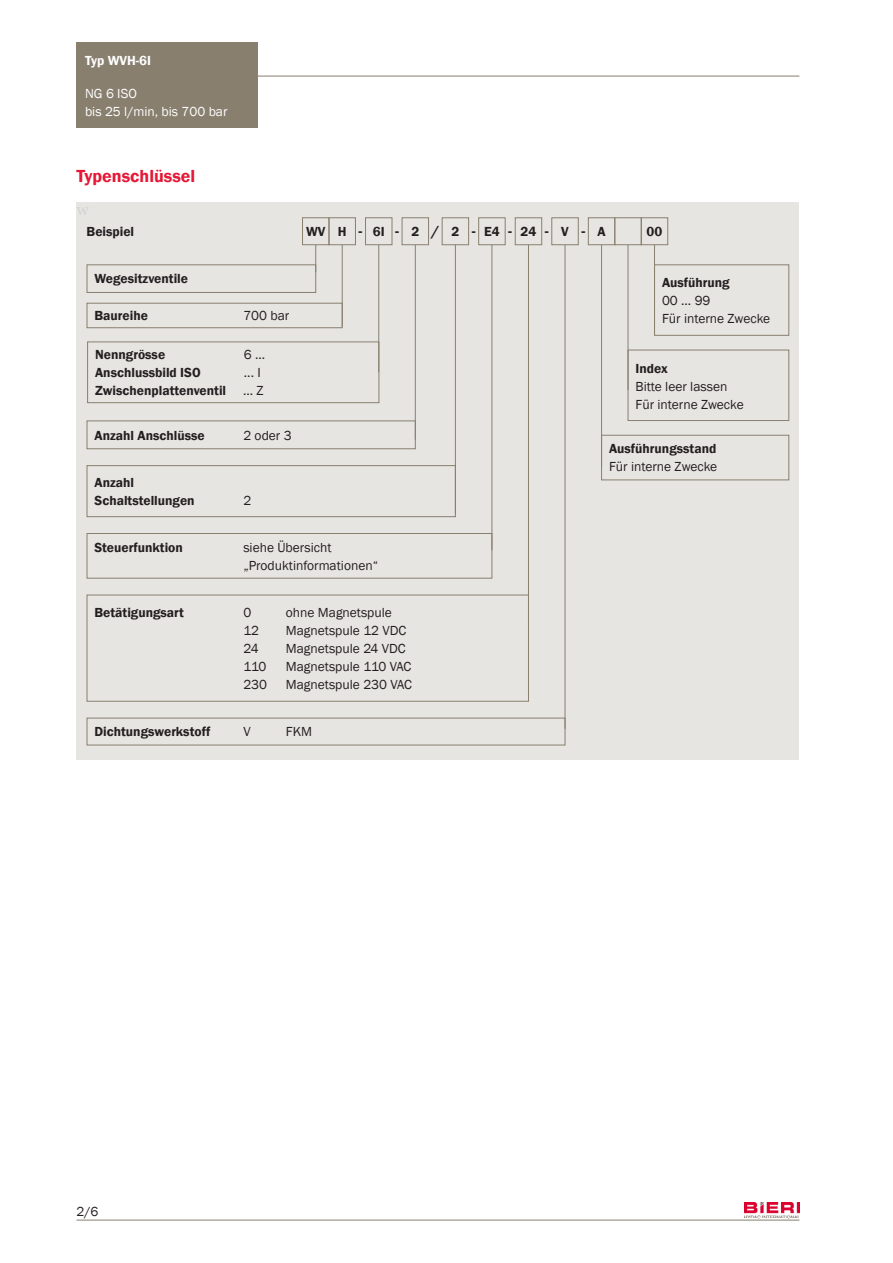
<style>
.page{position:relative;width:893px;height:1263px;background:#fff}
.page>*{position:absolute;margin:0;border:0;box-sizing:border-box;transform-origin:0 0}
._04_Titel_rot{font:600 18px "Franklin Gothic";color:#e51836}
._14_Typenschlüssel_Fett{font:600 15px "Franklin Gothic";color:#231f20}
._14_Typenschlüssel_Fett-2{font:600 13.5px "Franklin Gothic";color:#231f20}
._14_Typenschlüssel_Fett-3{font:13.5px "Franklin Gothic";color:#231f20}
._07_Grundtext{font:13.5px "Franklin Gothic";color:#231f20}
.t1{font:13.5px/18px "Franklin Gothic";color:#fff}
._15_Typenschlüssel_Grundtext{font:600 13.5px "Franklin Gothic";color:#231f20}
.Bestellbeispiel_Bold_Zentriert{font:600 13.5px "Franklin Gothic";color:#231f20}
.t2{font:600 13.5px "Franklin Gothic";color:#fff}
._15_Typenschlüssel_Grundtext-2{font:13.5px "Franklin Gothic";color:#231f20}
.s1{font-weight:400}
</style>
<div class="page">
<div style="left:77px;top:43px;width:181px;height:33px;background:#887f6f"></div>
<div style="left:77px;top:76px;width:181px;height:52px;background:#887f6f"></div>
<hr style="left:258px;top:76px;width:541px;height:1px;background:#887f6f">
<img style="left:745px;top:1203px;width:54px;height:16px">
<hr style="left:77px;top:1220px;width:722px;height:1px;background:#887f6f">
<div style="left:77px;top:202px;width:722px;height:558px;background:#e7e5e2"></div>
<svg style="left:315px;top:245px;width:1px;height:19px"></svg>
<hr style="left:342px;top:245px;width:1px;height:82px;background:#887f6f">
<hr style="left:565px;top:245px;width:1px;height:484px;background:#887f6f">
<hr style="left:491px;top:245px;width:1px;height:305px;background:#887f6f">
<hr style="left:455px;top:245px;width:1px;height:269px;background:#887f6f">
<hr style="left:378px;top:245px;width:1px;height:127px;background:#887f6f">
<hr style="left:601px;top:245px;width:1px;height:222px;background:#887f6f">
<hr style="left:415px;top:245px;width:1px;height:194px;background:#887f6f">
<hr style="left:528px;top:245px;width:1px;height:375px;background:#887f6f">
<div style="left:329px;top:217px;width:27px;height:28px;border:1px solid #887f6f"></div>
<hr style="left:628px;top:245px;width:1px;height:145px;background:#887f6f">
<hr style="left:654px;top:245px;width:1px;height:90px;background:#887f6f">
<div style="left:302px;top:217px;width:27px;height:28px;border:1px solid #887f6f"></div>
<div style="left:365px;top:217px;width:27px;height:28px;border:1px solid #887f6f"></div>
<div style="left:402px;top:217px;width:27px;height:28px;border:1px solid #887f6f"></div>
<div style="left:442px;top:217px;width:27px;height:28px;border:1px solid #887f6f"></div>
<div style="left:478px;top:217px;width:28px;height:28px;border:1px solid #887f6f"></div>
<div style="left:515px;top:217px;width:27px;height:28px;border:1px solid #887f6f"></div>
<div style="left:551px;top:217px;width:28px;height:28px;border:1px solid #887f6f"></div>
<div style="left:588px;top:217px;width:27px;height:28px;border:1px solid #887f6f"></div>
<div style="left:614px;top:217px;width:28px;height:28px;border:1px solid #887f6f"></div>
<div style="left:641px;top:217px;width:27px;height:28px;border:1px solid #887f6f"></div>
<div style="left:87px;top:341px;width:292px;height:62px;border:1px solid #887f6f"></div>
<div style="left:87px;top:303px;width:256px;height:25px;border:1px solid #887f6f"></div>
<div style="left:87px;top:264px;width:229px;height:29px;border:1px solid #887f6f"></div>
<div style="left:87px;top:533px;width:405px;height:46px;border:1px solid #887f6f"></div>
<div style="left:87px;top:420px;width:329px;height:29px;border:1px solid #887f6f"></div>
<div style="left:87px;top:465px;width:369px;height:52px;border:1px solid #887f6f"></div>
<div style="left:87px;top:595px;width:442px;height:107px;border:1px solid #887f6f"></div>
<div style="left:87px;top:718px;width:478px;height:27px;border:1px solid #887f6f"></div>
<div style="left:654px;top:264px;width:135px;height:72px;border:1px solid #887f6f"></div>
<div style="left:628px;top:350px;width:161px;height:71px;border:1px solid #887f6f"></div>
<div style="left:601px;top:435px;width:188px;height:45px;border:1px solid #887f6f"></div>
<p class="t2" style="left:85px;top:52px;width:67px">Typ WVH-6I</p>
<p class="t1" style="left:85px;top:84px;width:144px">NG 6 ISO<br>bis 25 l/min, bis 700 bar</p>
<p class="_04_Titel_rot" style="left:77px;top:165px;width:120px">Typenschlüssel</p>
<p class="_14_Typenschlüssel_Fett-2" style="left:87px;top:223px;width:49px">Beispiel</p>
<p class="_14_Typenschlüssel_Fett-2" style="left:95px;top:271px;width:95px">Wegesitzventile</p>
<p class="_14_Typenschlüssel_Fett-2" style="left:95px;top:307px;width:55px">Baureihe</p>
<p class="_14_Typenschlüssel_Fett-3" style="left:243px;top:307px;width:47px">700 bar</p>
<p class="_14_Typenschlüssel_Fett-2" style="left:95px;top:346px;width:72px">Nenngrösse</p>
<p class="_14_Typenschlüssel_Fett-3" style="left:244px;top:346px;width:23px">6 ...</p>
<p class="_14_Typenschlüssel_Fett-2" style="left:95px;top:364px;width:107px">Anschlussbild ISO</p>
<p class="_14_Typenschlüssel_Fett-3" style="left:244px;top:364px;width:18px">... I</p>
<p class="_14_Typenschlüssel_Fett-2" style="left:95px;top:382px;width:170px">Zwischenplattenventil <span class="s1">... Z</span></p>
<p class="_14_Typenschlüssel_Fett-2" style="left:95px;top:427px;width:112px">Anzahl Anschlüsse</p>
<p class="_14_Typenschlüssel_Fett-3" style="left:243px;top:427px;width:50px">2 oder 3</p>
<p class="_14_Typenschlüssel_Fett-2" style="left:95px;top:474px;width:41px">Anzahl</p>
<p class="_14_Typenschlüssel_Fett-2" style="left:95px;top:492px;width:102px">Schaltstellungen</p>
<p class="_14_Typenschlüssel_Fett-3" style="left:243px;top:492px;width:9px">2</p>
<p class="Bestellbeispiel_Bold_Zentriert" style="left:306px;top:223px;width:21px">WV</p>
<p class="Bestellbeispiel_Bold_Zentriert" style="left:338px;top:223px;width:10px">H</p>
<p class="_14_Typenschlüssel_Fett" style="left:359px;top:222px;width:5px">-</p>
<p class="Bestellbeispiel_Bold_Zentriert" style="left:373px;top:223px;width:13px">6I</p>
<p class="_14_Typenschlüssel_Fett" style="left:395px;top:222px;width:5px">-</p>
<p class="Bestellbeispiel_Bold_Zentriert" style="left:411px;top:223px;width:9px">2</p>
<p class="_14_Typenschlüssel_Fett" style="left:431px;top:222px;width:10px">/</p>
<p class="Bestellbeispiel_Bold_Zentriert" style="left:451px;top:223px;width:9px">2</p>
<p class="_14_Typenschlüssel_Fett" style="left:472px;top:222px;width:5px">-</p>
<p class="Bestellbeispiel_Bold_Zentriert" style="left:484px;top:223px;width:17px">E4</p>
<p class="_14_Typenschlüssel_Fett" style="left:508px;top:222px;width:5px">-</p>
<p class="Bestellbeispiel_Bold_Zentriert" style="left:521px;top:223px;width:17px">24</p>
<p class="_14_Typenschlüssel_Fett" style="left:545px;top:222px;width:5px">-</p>
<p class="Bestellbeispiel_Bold_Zentriert" style="left:561px;top:223px;width:9px">V</p>
<p class="_14_Typenschlüssel_Fett" style="left:581px;top:222px;width:5px">-</p>
<p class="Bestellbeispiel_Bold_Zentriert" style="left:597px;top:223px;width:10px">A</p>
<p class="Bestellbeispiel_Bold_Zentriert" style="left:647px;top:223px;width:17px">00</p>
<p class="_14_Typenschlüssel_Fett-2" style="left:662px;top:274px;width:69px">Ausführung</p>
<p class="_07_Grundtext" style="left:662px;top:292px;width:50px">00 ... 99</p>
<p class="_07_Grundtext" style="left:662px;top:310px;width:110px">Für interne Zwecke</p>
<p class="_14_Typenschlüssel_Fett-2" style="left:635px;top:360px;width:34px">Index</p>
<p class="_07_Grundtext" style="left:635px;top:378px;width:93px">Bitte leer lassen</p>
<p class="_07_Grundtext" style="left:635px;top:396px;width:110px">Für interne Zwecke</p>
<p class="_14_Typenschlüssel_Fett-2" style="left:609px;top:440px;width:109px">Ausführungsstand</p>
<p class="_07_Grundtext" style="left:609px;top:458px;width:110px">Für interne Zwecke</p>
<p class="_14_Typenschlüssel_Fett-2" style="left:95px;top:539px;width:90px">Steuerfunktion</p>
<p class="_14_Typenschlüssel_Fett-3" style="left:243px;top:539px;width:90px">siehe Übersicht</p>
<p class="_14_Typenschlüssel_Fett-3" style="left:243px;top:557px;width:136px">„Produktinformationen“</p>
<p class="_14_Typenschlüssel_Fett-2" style="left:95px;top:604px;width:91px">Betätigungsart</p>
<p class="_14_Typenschlüssel_Fett-3" style="left:243px;top:604px;width:9px">0</p>
<p class="_14_Typenschlüssel_Fett-3" style="left:286px;top:604px;width:108px">ohne Magnetspule</p>
<p class="_14_Typenschlüssel_Fett-3" style="left:243px;top:622px;width:17px">12</p>
<p class="_14_Typenschlüssel_Fett-3" style="left:286px;top:622px;width:122px">Magnetspule 12 VDC</p>
<p class="_14_Typenschlüssel_Fett-3" style="left:243px;top:640px;width:17px">24</p>
<p class="_14_Typenschlüssel_Fett-3" style="left:286px;top:640px;width:121px">Magnetspule 24 VDC</p>
<p class="_14_Typenschlüssel_Fett-3" style="left:243px;top:658px;width:25px">110</p>
<p class="_14_Typenschlüssel_Fett-3" style="left:286px;top:658px;width:127px">Magnetspule 110 VAC</p>
<p class="_14_Typenschlüssel_Fett-3" style="left:243px;top:676px;width:25px">230</p>
<p class="_14_Typenschlüssel_Fett-3" style="left:286px;top:676px;width:128px">Magnetspule 230 VAC</p>
<p class="_15_Typenschlüssel_Grundtext" style="left:95px;top:723px;width:118px">Dichtungswerkstoff</p>
<p class="_15_Typenschlüssel_Grundtext-2" style="left:243px;top:723px;width:9px">V</p>
<p class="_15_Typenschlüssel_Grundtext-2" style="left:286px;top:723px;width:28px">FKM</p>
<p class="_14_Typenschlüssel_Fett-3" style="left:77px;top:1203px;width:23px">2/6</p>
</div>
